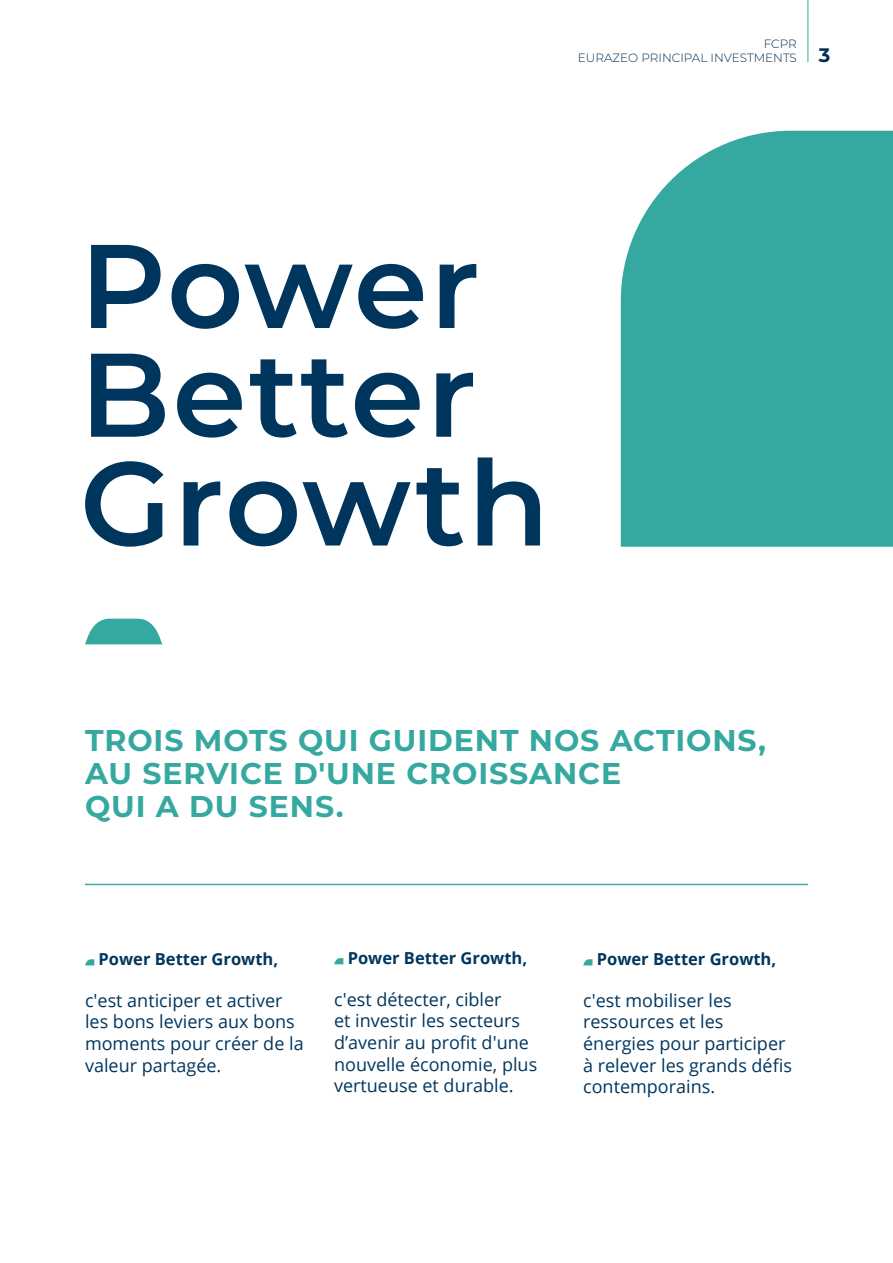
<style>
.page{position:relative;width:893px;height:1263px;background:#fff}
.page>*{position:absolute;margin:0;border:0;box-sizing:border-box;transform-origin:0 0}
.t1{font:700 30px "Montserrat";letter-spacing:.03em;color:#35a99f}
.t2{font:18px/21.6px "Open Sans";color:#00365e}
.t3{font:700 16.5px "Open Sans";color:#00365e}
.t4{font:300 12px/14.4px "Montserrat";color:#002f54}
.s1{font-weight:700;font-size:19.5px}
</style>
<div class="page">
<hr style="left:807px;top:0;width:1px;height:62px;background:#35a99f">
<svg style="left:85px;top:619px;width:77px;height:25px"></svg>
<svg style="left:85px;top:457px;width:455px;height:90px"></svg>
<svg style="left:91px;top:354px;width:382px;height:84px"></svg>
<svg style="left:91px;top:245px;width:385px;height:84px"></svg>
<svg style="left:85px;top:959px;width:9px;height:6px"></svg>
<svg style="left:334px;top:958px;width:9px;height:6px"></svg>
<svg style="left:583px;top:959px;width:9px;height:6px"></svg>
<hr style="left:85px;top:884px;width:723px;height:1px;background:#35a99f">
<div style="left:621px;top:131px;width:272px;height:416px;background:#35a99f"></div>
<p class="t4" style="left:578px;top:36px;width:254px;text-indent:186px">FCPR<br>EURAZEO PRINCIPAL INVESTMENTS <span class="s1">3</span></p>
<p class="t1" style="left:85px;top:719px;width:682px">TROIS MOTS QUI GUIDENT NOS ACTIONS,</p>
<p class="t1" style="left:85px;top:752px;width:538px">AU SERVICE D'UNE CROISSANCE</p>
<p class="t1" style="left:85px;top:785px;width:260px">QUI A DU SENS.</p>
<p class="t3" style="left:99px;top:948px;width:181px">Power Better Growth,</p>
<p class="t2" style="left:85px;top:989px;width:220px">c'est anticiper et activer les bons leviers aux bons moments pour créer de la valeur partagée.</p>
<p class="t3" style="left:348px;top:947px;width:181px">Power Better Growth,</p>
<p class="t2" style="left:334px;top:988px;width:205px">c'est détecter, cibler<br>et investir les secteurs d’avenir au profit d'une nouvelle économie, plus vertueuse et durable.</p>
<p class="t3" style="left:597px;top:948px;width:181px">Power Better Growth,</p>
<p class="t2" style="left:583px;top:989px;width:210px">c'est mobiliser les ressources et les énergies pour participer à relever les grands défis contemporains.</p>
</div>
